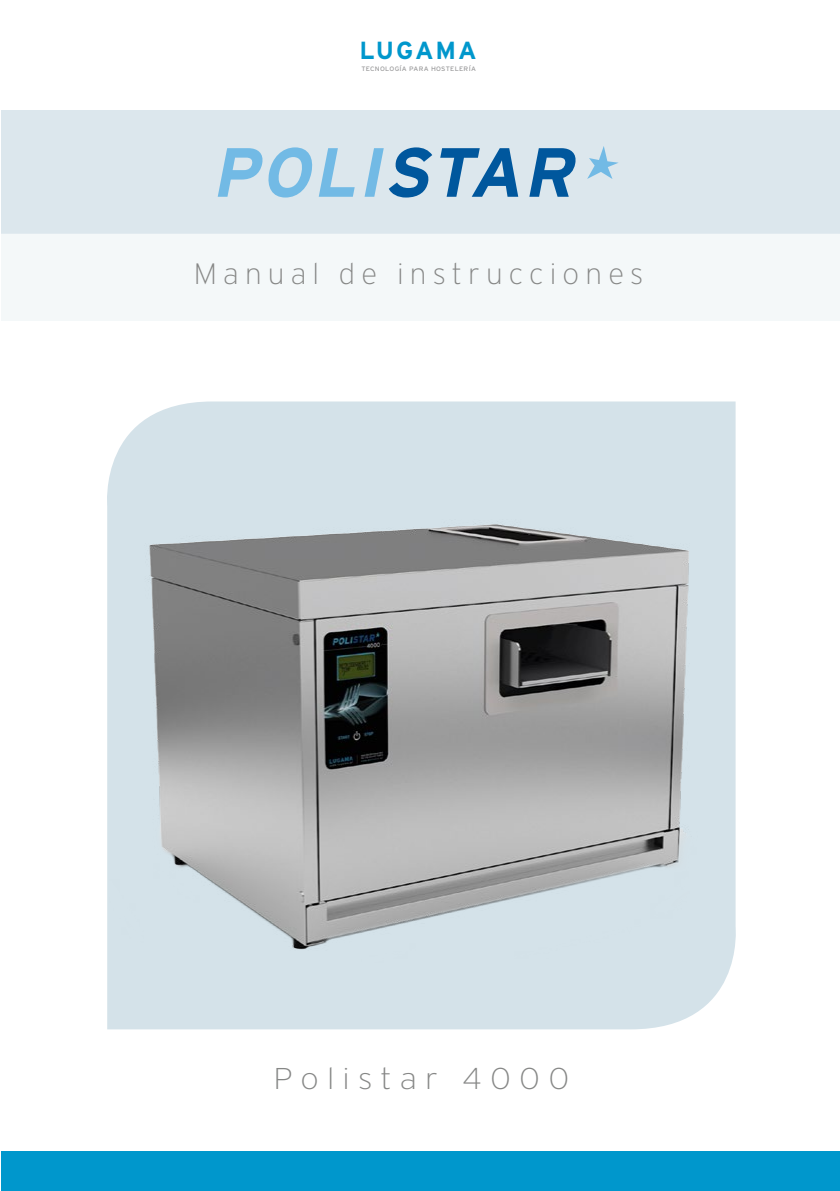
<style>
.page{position:relative;width:840px;height:1191px;background:#fff}
.page>*{position:absolute;margin:0;border:0;box-sizing:border-box;transform-origin:0 0}
.t1{font:200 30px "Interstate";letter-spacing:.255em;color:#868786;scale:1.08 1}
.t2{font:200 29.4px "Interstate";letter-spacing:.21em;color:#868786}
.t3{font:700 24.8px "Interstate";letter-spacing:.08em;color:#0097cc}
.t4{font:6.4px "Interstate";letter-spacing:.04em;color:#9c9c9d;scale:1.08 1}
</style>
<div class="page">
<div style="left:1px;top:1151px;width:838px;height:40px;background:#0097cc"></div>
<div style="left:1px;top:110px;width:838px;height:123px;background:#dce7ed"></div>
<img style="left:107px;top:401px;width:629px;height:628px">
<div style="left:1px;top:233px;width:838px;height:88px;background:#f4f8f9"></div>
<svg style="left:587px;top:146px;width:31px;height:33px"></svg>
<svg style="left:217px;top:147px;width:359px;height:50px"></svg>
<h3 class="t3" style="left:359px;top:36px;width:119px">LUGAMA</h3>
<p class="t4" style="left:361px;top:65px;width:107px">TECNOLOGÍA PARA HOSTELERÍA</p>
<h2 class="t2" style="left:194px;top:256px;width:451px">Manual de instrucciones</h2>
<h1 class="t1" style="left:273px;top:1059px;width:275px">Polistar 4000</h1>
</div>
